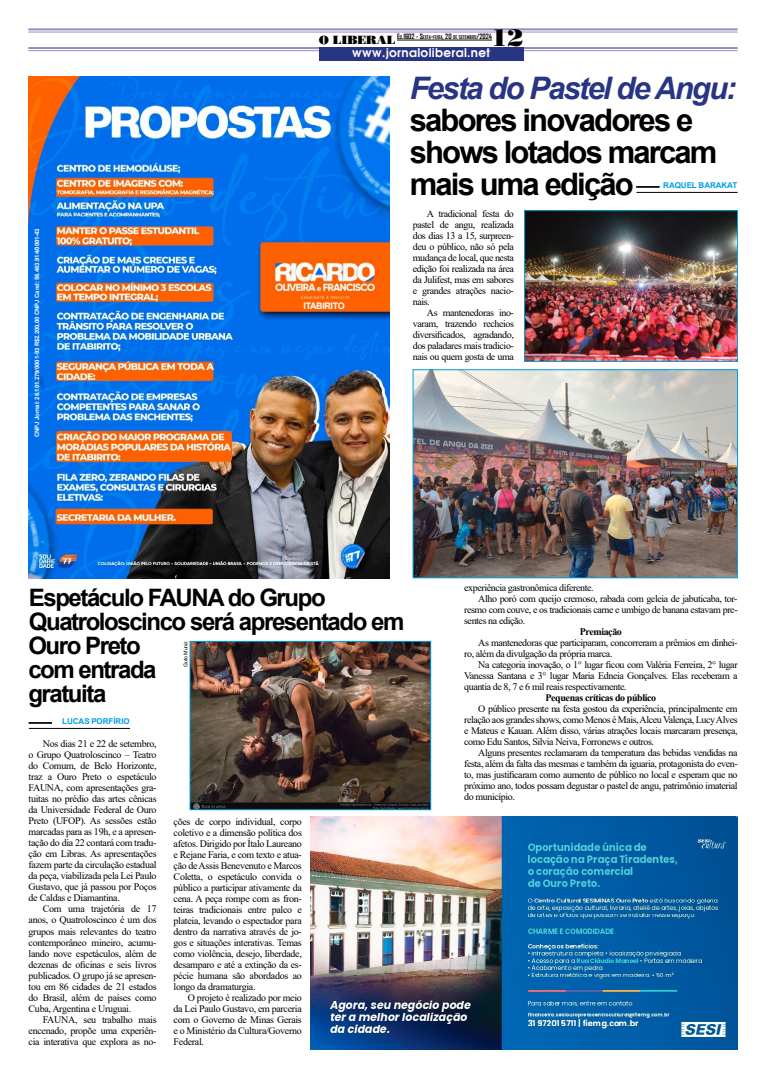
<style>
.page{position:relative;width:766px;height:1078px;background:#fff}
.page>*{position:absolute;margin:0;border:0;box-sizing:border-box;transform-origin:0 0}
.t1{font:700 31px/32px "Arial";letter-spacing:-.06em;color:#000}
.t2{font:italic 700 31px "Arial";letter-spacing:-.06em;color:#283583}
.t3{font:700 24px/24px "Arial";letter-spacing:-.06em;color:#000}
.t4{font:24px "Bodnoff";color:#000}
.t5{font:12px "Avalon";letter-spacing:.03em;color:#fff}
.t6{font:10px/11px "Times New Roman";letter-spacing:-.04em;color:#000;text-align:justify}
.t7{font:700 10px "Times New Roman";letter-spacing:-.04em;color:#000}
.t8{font:700 9px "Arial";letter-spacing:-.04em;color:#fff}
.t9{font:700 8px "Arial";letter-spacing:-.005em;color:#009fe3}
.t10{font:700 6px "Arial";letter-spacing:-.02em;color:#fff}
.t11{font:5.2px "Arial";letter-spacing:-.02em;color:#000}
.t12{font:700 4.9px "Agency FB";color:#000}
.s1{font-family:"Bodnoff";font-weight:400;font-size:12px}
.s2{font-size:7px}
</style>
<div class="page">
<hr style="left:28px;top:47px;width:709px;height:2px;background:#918dbe">
<hr style="left:28px;top:50px;width:709px;height:1px;background:#918dbe">
<div style="left:319px;top:47px;width:204px;height:13px;background:#283583"></div>
<hr style="left:28px;top:28px;width:709px;height:2px;background:#918dbe">
<hr style="left:28px;top:32px;width:709px;height:1px;background:#918dbe">
<hr style="left:397px;top:40px;width:95px;height:1px;background:#000">
<svg style="left:636px;top:186px;width:23px;height:2px"></svg>
<hr style="left:636px;top:192px;width:101px;height:1px;background:#000">
<img style="left:311px;top:816px;width:426px;height:233px">
<img style="left:28px;top:76px;width:361px;height:502px">
<img style="left:32px;top:258px;width:11px;height:133px">
<img style="left:526px;top:212px;width:209px;height:147px">
<div style="left:524px;top:210px;width:213px;height:151px;border:1px solid #009fe3"></div>
<img style="left:414px;top:371px;width:321px;height:205px">
<div style="left:412px;top:369px;width:325px;height:209px;border:1px solid #009fe3"></div>
<svg style="left:29px;top:722px;width:23px;height:1px"></svg>
<hr style="left:29px;top:727px;width:101px;height:1px;background:#000">
<img style="left:192px;top:643px;width:237px;height:164px">
<div style="left:190px;top:641px;width:241px;height:168px;border:1px solid #009fe3"></div>
<p class="t10" style="left:33px;top:437px;width:210px;rotate:-90deg">CNPJ Jornal: 26.101.279/0001-93 R$2.200,00 CNPJ Cand: 56.463.914/0001-43</p>
<h2 class="t4" style="left:491px;top:23px;width:34px">12</h2>
<h1 class="t2" style="left:409px;top:67px;width:328px">Festa do Pastel de Angu:</h1>
<h1 class="t1" style="left:409px;top:104px;width:309px">sabores inovadores e shows lotados marcam mais uma edição</h1>
<p class="t12" style="left:319px;top:34px;width:175px"><span class="s1">O LIBERAL</span> <span class="s2">E</span>D<span class="s2">.1602 - S</span>EXTA<span class="s2">-</span>FEIRA<span class="s2">, 20</span> DE SETEMBRO<span class="s2">/2024</span></p>
<p class="t5" style="left:352px;top:45px;width:140px">www.jornaloliberal.net</p>
<p class="t9" style="left:663px;top:180px;width:76px">RAQUEL BARAKAT</p>
<p class="t8" style="left:303px;top:299px;width:43px">ITABIRITO</p>
<p class="t6" style="left:412px;top:208px;width:103px;text-indent:14px">A tradicional festa do pastel de angu, realizada dos dias 13 a 15, surpreen&shy;deu o público, não só pela mudança de local, que nesta edição foi realizada na área da Julifest, mas em sabores e grandes atrações nacio&shy;nais.</p>
<p class="t6" style="left:412px;top:307px;width:103px;text-indent:14px">As mantenedoras ino&shy;varam, trazendo recheios diversificados, agradando, dos paladares mais tradicio&shy;nais ou quem gosta de uma</p>
<h2 class="t3" style="left:29px;top:586px;width:377px">Espetáculo FAUNA do Grupo<br>Quatroloscinco será apresentado em</h2>
<h2 class="t3" style="left:28px;top:634px;width:130px">Ouro Preto com entrada gratuita</h2>
<p class="t11" style="left:182px;top:666px;width:27px;rotate:-90deg">Guto Muniz</p>
<p class="t9" style="left:62px;top:715px;width:69px">LUCAS PORFÍRIO</p>
<p class="t6" style="left:29px;top:738px;width:129px;text-indent:14px">Nos dias 21 e 22 de setembro, o Grupo Quatroloscinco – Teatro do Comum, de Belo Horizonte, traz a Ouro Preto o espetáculo FAUNA, com apresentações gra&shy;tuitas no prédio das artes cênicas da Universidade Federal de Ouro Preto (UFOP). As sessões estão marcadas para as 19h, e a apresen&shy;tação do dia 22 contará com tradu&shy;ção em Libras. As apresentações fazem parte da circulação estadual da peça, viabilizada pela Lei Paulo Gustavo, que já passou por Poços de Caldas e Diamantina.</p>
<p class="t6" style="left:29px;top:903px;width:129px;text-indent:14px">Com uma trajetória de 17 anos, o Quatroloscinco é um dos grupos mais relevantes do teatro contemporâneo mineiro, acumu&shy;lando nove espetáculos, além de dezenas de oficinas e seis livros publicados. O grupo já se apresen&shy;tou em 86 cidades de 21 estados do Brasil, além de países como Cuba, Argentina e Uruguai.</p>
<p class="t6" style="left:29px;top:1013px;width:129px;text-indent:14px">FAUNA, seu trabalho mais encenado, propõe uma experiên&shy;cia interativa que explora as no-</p>
<p class="t6" style="left:173px;top:815px;width:130px">ções de corpo individual, corpo coletivo e a dimensão política dos afetos. Dirigido por Ítalo Laureano e Rejane Faria, e com texto e atua&shy;ção de Assis Benevenuto e Marcos Coletta, o espetáculo convida o público a participar ativamente da cena. A peça rompe com as fron&shy;teiras tradicionais entre palco e plateia, levando o espectador para dentro da narrativa através de jo&shy;gos e situações interativas. Temas como violência, desejo, liberdade, desamparo e até a extinção da es&shy;pécie humana são abordados ao longo da dramaturgia.</p>
<p class="t6" style="left:173px;top:991px;width:130px;text-indent:14px">O projeto é realizado por meio da Lei Paulo Gustavo, em parceria com o Governo de Minas Gerais e o Ministério da Cultura/Governo Federal.</p>
<p class="t6" style="left:464px;top:582px;width:131px">experiência gastronômica diferente.</p>
<p class="t6" style="left:478px;top:593px;width:261px">Alho poró com queijo cremoso, rabada com geleia de jabuticaba, tor-</p>
<p class="t6" style="left:464px;top:604px;width:275px">resmo com couve, e os tradicionais carne e umbigo de banana estavam pre-</p>
<p class="t6" style="left:464px;top:615px;width:63px">sentes na edição.</p>
<p class="t7" style="left:579px;top:624px;width:44px">Premiação</p>
<p class="t6" style="left:464px;top:637px;width:275px;text-indent:14px">As mantenedoras que participaram, concorreram a prêmios em dinhei&shy;ro, além da divulgação da própria marca.</p>
<p class="t6" style="left:464px;top:659px;width:275px;text-indent:14px">Na categoria inovação, o 1° lugar ficou com Valéria Ferreira, 2° lugar Vanessa Santana e 3° lugar Maria Edneia Gonçalves. Elas receberam a quantia de 8, 7 e 6 mil reais respectivamente.</p>
<p class="t7" style="left:545px;top:690px;width:112px">Pequenas críticas do público</p>
<p class="t6" style="left:464px;top:703px;width:275px;text-indent:14px">O público presente na festa gostou da experiência, principalmente em relação aos grandes shows, como Menos é Mais, Alceu Valença, Lucy Alves e Mateus e Kauan. Além disso, várias atrações locais marcaram presença, como Edu Santos, Silvia Neiva, Forronews e outros.</p>
<p class="t6" style="left:464px;top:747px;width:275px;text-indent:14px">Alguns presentes reclamaram da temperatura das bebidas vendidas na festa, além da falta das mesmas e também da iguaria, protagonista do even&shy;to, mas justificaram como aumento de público no local e esperam que no próximo ano, todos possam degustar o pastel de angu, patrimônio imaterial do município.</p>
</div>
